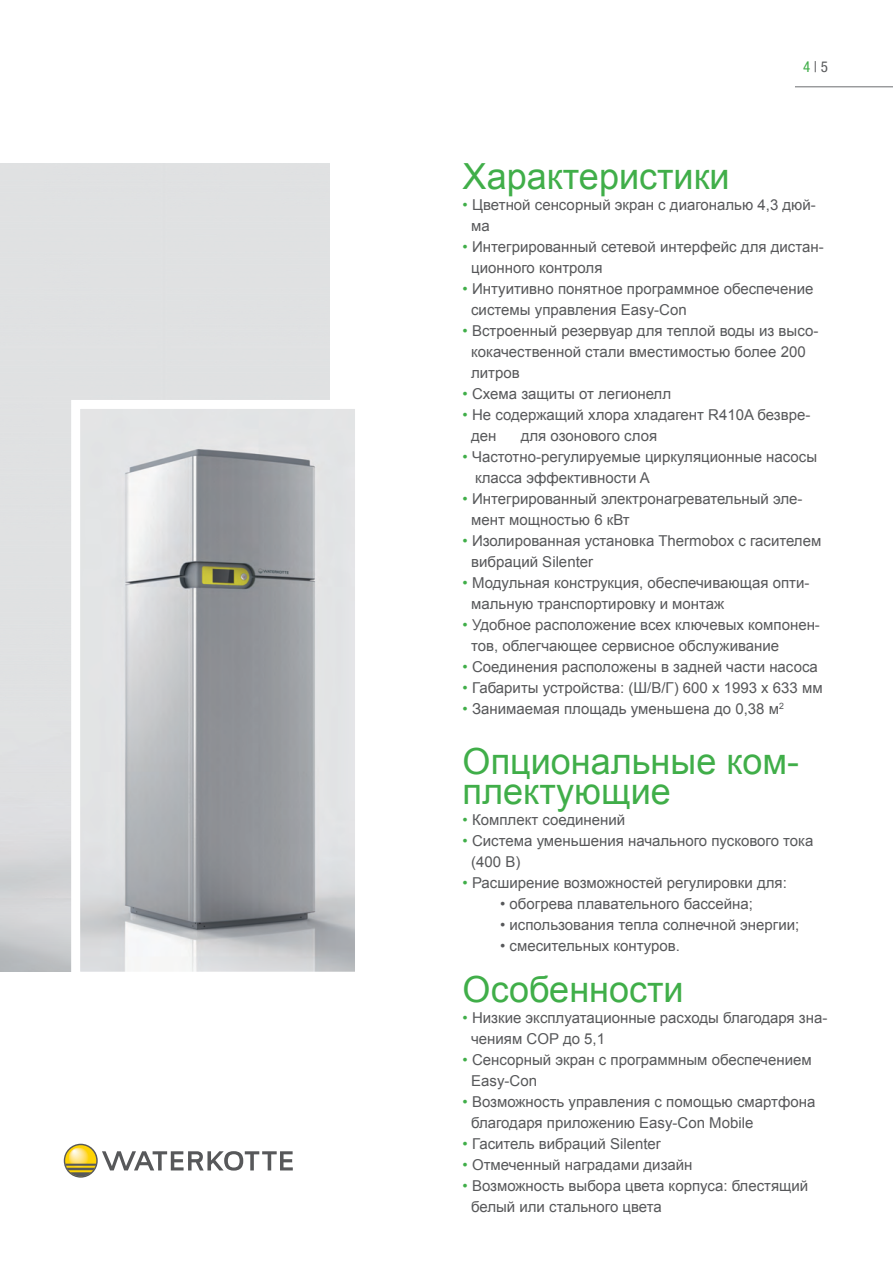
<style>
.page{position:relative;width:893px;height:1263px;background:#fff}
.page>*{position:absolute;margin:0;border:0;box-sizing:border-box;transform-origin:0 0}
.t1{font:36px/30px "Arial";color:#40ae49}
.t2{font:15px/21px "Arial";color:#57585a}
.t3{font:condensed 15px "Helvetica Neue LT Pro";color:#57585a}
.s1{color:#40ae49}
</style>
<div class="page">
<hr style="left:795px;top:87px;width:98px;height:1px;background:#6c6d70">
<svg style="left:64px;top:1144px;width:229px;height:34px"></svg>
<img style="left:81px;top:410px;width:273px;height:561px">
<p class="t3" style="left:803px;top:58px;width:26px"><span class="s1">4</span> | 5</p>
<h1 class="t1" style="left:463px;top:162px;width:268px">Характеристики</h1>
<p class="t2" style="left:471px;top:195px;width:346px;text-indent:-9px"><span class="s1">•</span> Цветной сенсорный экран с диагональю 4,3 дюй&shy;ма</p>
<p class="t2" style="left:471px;top:237px;width:354px;text-indent:-9px"><span class="s1">•</span> Интегрированный сетевой интерфейс для дистан&shy;ционного контроля</p>
<p class="t2" style="left:471px;top:279px;width:344px;text-indent:-9px"><span class="s1">•</span> Интуитивно понятное программное обеспечение системы управления Easy-Con</p>
<p class="t2" style="left:471px;top:321px;width:349px;text-indent:-9px"><span class="s1">•</span> Встроенный резервуар для теплой воды из высо&shy;кокачественной стали вместимостью более 200 литров</p>
<p class="t2" style="left:463px;top:384px;width:210px"><span class="s1">•</span> Схема защиты от легионелл</p>
<p class="t2" style="left:471px;top:405px;width:341px;text-indent:-9px"><span class="s1">•</span> Не содержащий хлора хладагент R410A безвре&shy;ден</p>
<p class="t2" style="left:521px;top:426px;width:138px">для озонового слоя</p>
<p class="t2" style="left:475px;top:447px;width:344px;text-indent:-13px"><span class="s1">•</span> Частотно-регулируемые циркуляционные насосы класса эффективности A</p>
<p class="t2" style="left:471px;top:489px;width:333px;text-indent:-9px"><span class="s1">•</span> Интегрированный электронагревательный эле&shy;мент мощностью 6 кВт</p>
<p class="t2" style="left:471px;top:531px;width:352px;text-indent:-9px"><span class="s1">•</span> Изолированная установка Thermobox с гасителем вибраций Silenter</p>
<p class="t2" style="left:471px;top:573px;width:340px;text-indent:-9px"><span class="s1">•</span> Модульная конструкция, обеспечивающая опти&shy;мальную транспортировку и монтаж</p>
<p class="t2" style="left:471px;top:615px;width:350px;text-indent:-9px"><span class="s1">•</span> Удобное расположение всех ключевых компонен&shy;тов, облегчающее сервисное обслуживание</p>
<p class="t2" style="left:463px;top:657px;width:357px"><span class="s1">•</span> Соединения расположены в задней части насоса</p>
<p class="t2" style="left:463px;top:678px;width:362px"><span class="s1">•</span> Габариты устройства: (Ш/В/Г) 600 x 1993 x 633 мм</p>
<p class="t2" style="left:463px;top:699px;width:323px"><span class="s1">•</span> Занимаемая площадь уменьшена до 0,38 м<sup>2</sup></p>
<h1 class="t1" style="left:463px;top:747px;width:338px">Опциональные ком&shy;плектующие</h1>
<p class="t2" style="left:463px;top:810px;width:164px"><span class="s1">•</span> Комплект соединений</p>
<p class="t2" style="left:471px;top:831px;width:344px;text-indent:-9px"><span class="s1">•</span> Система уменьшения начального пускового тока (400 В)</p>
<p class="t2" style="left:463px;top:873px;width:326px"><span class="s1">•</span> Расширение возможностей регулировки для:</p>
<p class="t2" style="left:500px;top:894px;width:254px">• обогрева плавательного бассейна;</p>
<p class="t2" style="left:500px;top:915px;width:301px">• использования тепла солнечной энергии;</p>
<p class="t2" style="left:500px;top:936px;width:181px">• смесительных контуров.</p>
<h1 class="t1" style="left:463px;top:975px;width:223px">Особенности</h1>
<p class="t2" style="left:471px;top:1008px;width:358px;text-indent:-9px"><span class="s1">•</span> Низкие эксплуатационные расходы благодаря зна&shy;чениям COP до 5,1</p>
<p class="t2" style="left:471px;top:1050px;width:342px;text-indent:-9px"><span class="s1">•</span> Сенсорный экран с программным обеспечением<br>Easy-Con</p>
<p class="t2" style="left:471px;top:1092px;width:346px;text-indent:-9px"><span class="s1">•</span> Возможность управления с помощью смартфона благодаря приложению Easy-Con Mobile</p>
<p class="t2" style="left:463px;top:1134px;width:200px"><span class="s1">•</span> Гаситель вибраций Silenter</p>
<p class="t2" style="left:463px;top:1155px;width:231px"><span class="s1">•</span> Отмеченный наградами дизайн</p>
<p class="t2" style="left:471px;top:1176px;width:339px;text-indent:-9px"><span class="s1">•</span> Возможность выбора цвета корпуса: блестящий белый или стального цвета</p>
</div>
